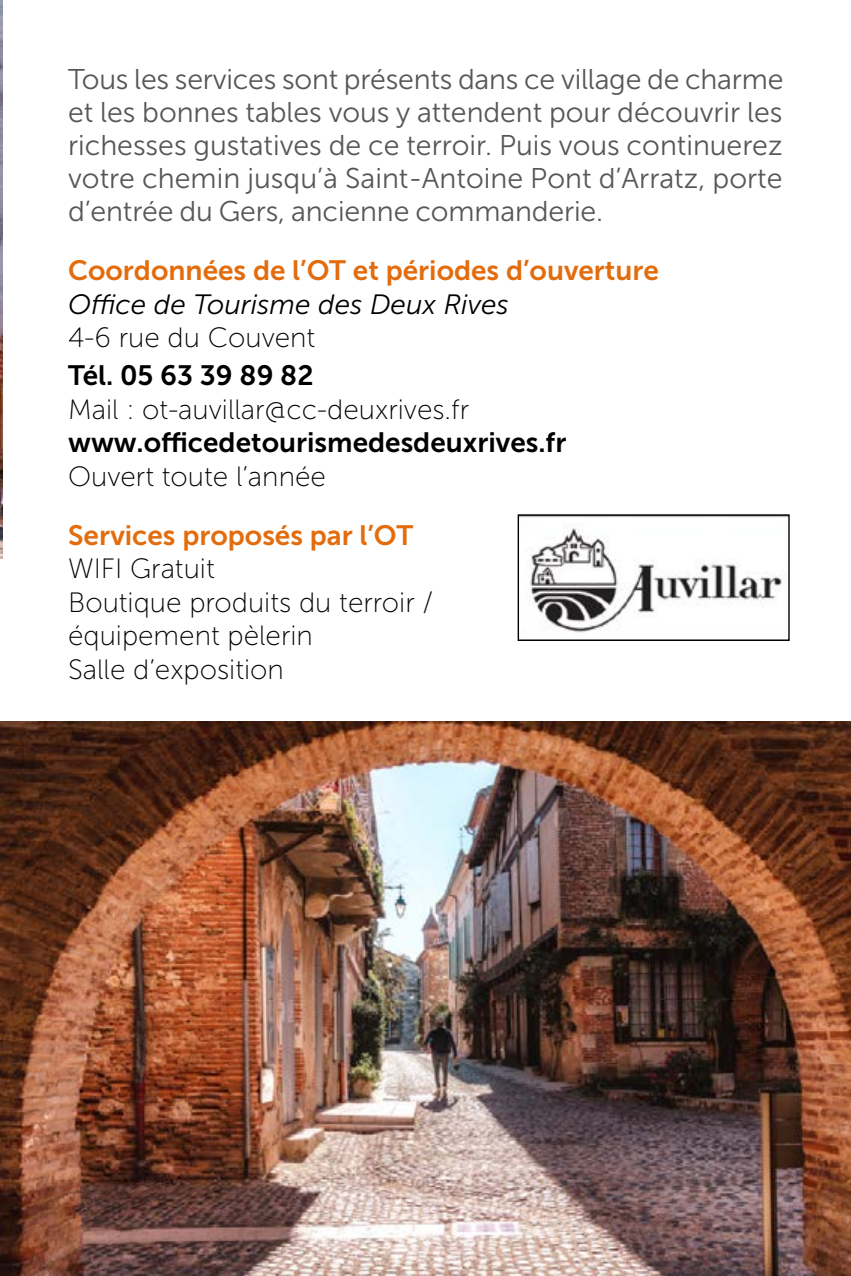
<style>
.page{position:relative;width:851px;height:1276px;background:#fff}
.page>*{position:absolute;margin:0;border:0;box-sizing:border-box;transform-origin:0 0}
.t1{font:28.5px/33px "Museo Sans 300";letter-spacing:-.005em;color:#575756;text-align:justify}
.t2{font:27.9px/33.6px "Museo Sans 100";color:#000}
.t3{font:27.9px "Museo Sans 700";color:#e36c0d}
.t4{font:27.9px "Museo Sans 700";color:#000}
.t5{font:italic 27.9px "Museo Sans 300";color:#000}
</style>
<div class="page">
<img style="left:0;top:0;width:2px;height:558px">
<img style="left:0;top:721px;width:850px;height:555px">
<img style="left:519px;top:516px;width:268px;height:123px">
<div style="left:517px;top:514px;width:272px;height:127px;border:1px solid #000"></div>
<p class="t1" style="left:68px;top:63px;width:716px">Tous les services sont présents dans ce village de charme et les bonnes tables vous y attendent pour découvrir les richesses gustatives de ce terroir. Puis vous continuerez votre chemin jusqu’à Saint-Antoine Pont d’Arratz, porte d’entrée du Gers, ancienne commanderie.</p>
<p class="t3" style="left:68px;top:255px;width:592px">Coordonnées de l’OT et périodes d’ouverture</p>
<p class="t5" style="left:68px;top:289px;width:442px">Office de Tourisme des Deux Rives</p>
<p class="t2" style="left:68px;top:321px;width:249px">4-6 rue du Couvent</p>
<p class="t4" style="left:68px;top:360px;width:247px">Tél. 05 63 39 89 82</p>
<p class="t2" style="left:68px;top:392px;width:402px">Mail : ot-auvillar@cc-deuxrives.fr</p>
<p class="t4" style="left:68px;top:427px;width:499px">www.officedetourismedesdeuxrives.fr</p>
<p class="t2" style="left:68px;top:459px;width:259px">Ouvert toute l’année</p>
<p class="t3" style="left:68px;top:519px;width:347px">Services proposés par l’OT</p>
<p class="t2" style="left:68px;top:552px;width:366px">WIFI Gratuit<br>Boutique produits du terroir / équipement pèlerin<br>Salle d’exposition</p>
</div>
